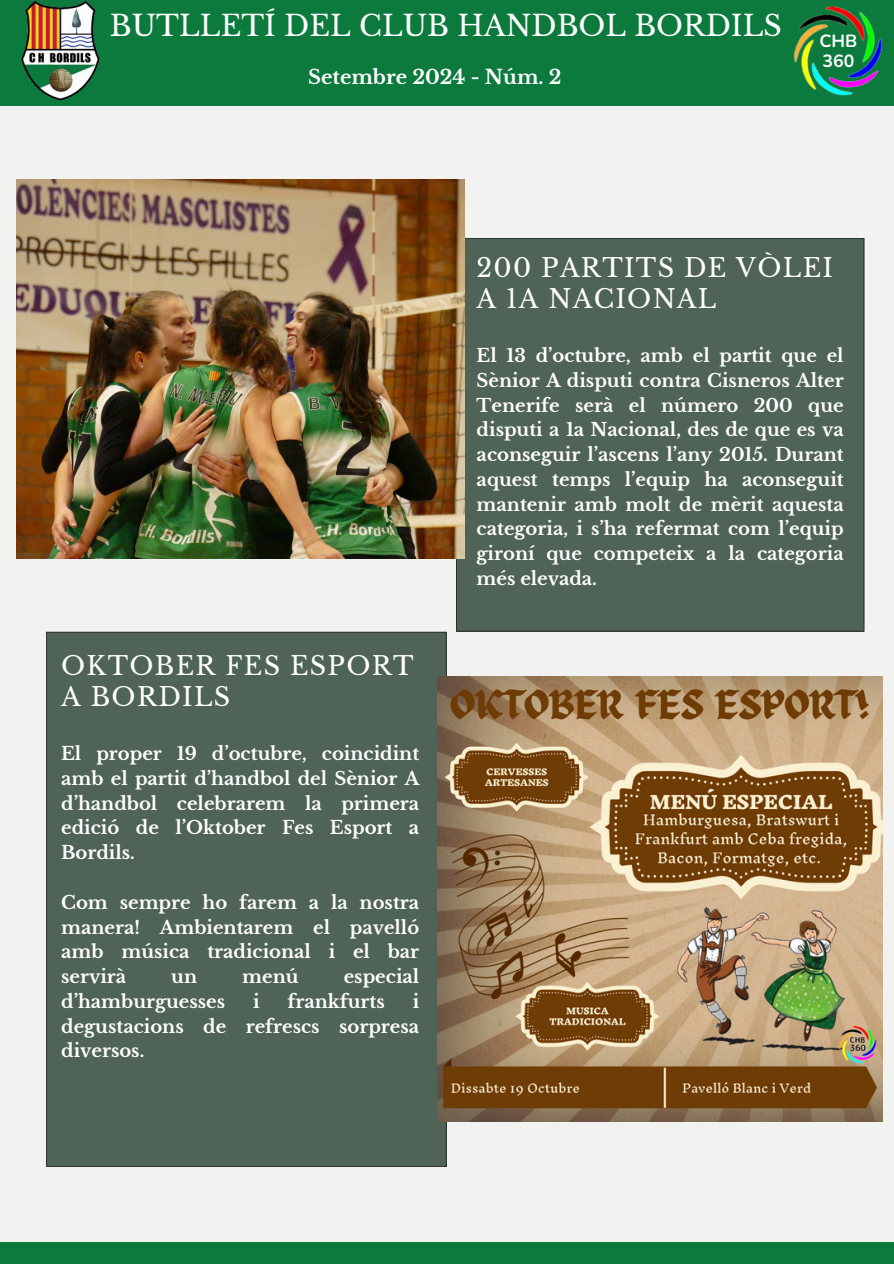
<style>
.page{position:relative;width:894px;height:1264px;background:#fff}
.page>*{position:absolute;margin:0;border:0;box-sizing:border-box;transform-origin:0 0}
.t1{font:28.5px "Libre Baskerville";color:#fff}
.t2{font:25.5px/30.3px "Libre Baskerville";letter-spacing:.05em;color:#fff}
.t3{font:700 19.5px "Libre Baskerville";color:#fff}
.t4{font:700 18px/24.8px "Libre Baskerville";color:#fff;text-align:justify}
.t5{font:700 17.7px/19.5px "Nunito";color:#fff}
</style>
<div class="page">
<div style="left:0;top:0;width:893px;height:1263px;background:#f2f3f0"></div>
<div style="left:455px;top:238px;width:409px;height:393px;background:#4f6456"></div>
<div style="left:46px;top:631px;width:400px;height:536px;background:#4f6456"></div>
<div style="left:0;top:1241px;width:893px;height:22px;background:#0c7a3d"></div>
<div style="left:0;top:0;width:893px;height:106px;background:#0c7a3d"></div>
<img style="left:21px;top:0;width:79px;height:101px">
<img style="left:793px;top:6px;width:89px;height:90px">
<img style="left:17px;top:179px;width:448px;height:379px">
<img style="left:437px;top:677px;width:445px;height:444px">
<p class="t1" style="left:110px;top:9px;width:673px">BUTLLETÍ DEL CLUB HANDBOL BORDILS</p>
<p class="t3" style="left:308px;top:65px;width:255px">Setembre 2024 - Núm. 2</p>
<p class="t5" style="left:819px;top:32px;width:39px">CHB<br>360</p>
<h2 class="t2" style="left:476px;top:253px;width:358px">200 PARTITS DE VÒLEI<br>A 1A NACIONAL</h2>
<p class="t2" style="left:61px;top:651px;width:354px">OKTOBER FES ESPORT<br>A BORDILS</p>
<h2 class="t4" style="left:61px;top:741px;width:359px">El proper 19 d’octubre, coincidint amb el partit d’handbol del Sènior A d’handbol celebrarem la primera edició de l’Oktober Fes Esport a Bordils.</h2>
<p class="t4" style="left:61px;top:890px;width:359px">Com sempre ho farem a la nostra manera! Ambientarem el pavelló amb música tradicional i el bar servirà</p>
<p class="t4" style="left:171px;top:964px;width:27px">un</p>
<p class="t4" style="left:242px;top:964px;width:58px">menú</p>
<p class="t4" style="left:343px;top:964px;width:77px">especial</p>
<p class="t4" style="left:61px;top:989px;width:165px">d’hamburguesses</p>
<p class="t4" style="left:253px;top:989px;width:8px">i</p>
<p class="t4" style="left:287px;top:989px;width:99px">frankfurts</p>
<p class="t4" style="left:61px;top:989px;width:359px;text-indent:351px">i degustacions de refrescs sorpresa diversos.</p>
<p class="t4" style="left:476px;top:343px;width:368px">El 13 d’octubre, amb el partit que el Sènior A disputi contra Cisneros Alter Tenerife serà el número 200 que disputi a 1a Nacional, des de que es va aconseguir l’ascens l’any 2015. Durant aquest temps l’equip ha aconseguit mantenir amb molt de mèrit aquesta categoria, i s’ha refermat com l’equip gironí que competeix a la categoria més elevada.</p>
</div>
